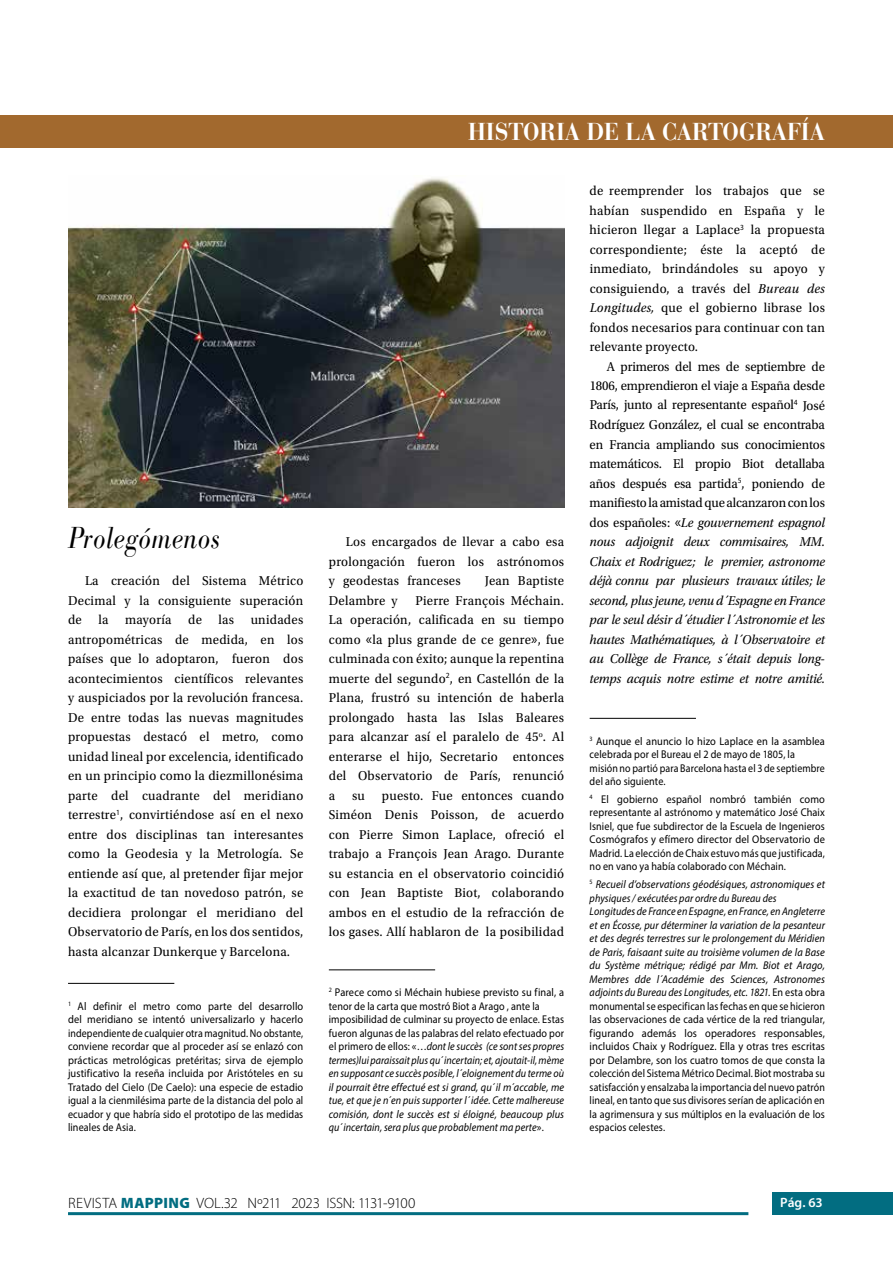
<style>
.page{position:relative;width:893px;height:1263px;background:#fff}
.page>*{position:absolute;margin:0;border:0;box-sizing:border-box;transform-origin:0 0}
.t1{font:30px "Bodoni BE Light Italic Os F";letter-spacing:.02em;color:#000;scale:.87 1}
.t2{font:700 24.3px "Bauer Bodoni Std";color:#fff;scale:.94 1}
.t3{font:300 15px "Myriad Pro";letter-spacing:-.015em;color:#000}
.t4{font:13.5px/19.5px "Utopia Std";letter-spacing:.02em;color:#000;text-align:justify;scale:.95 1}
.t5{font:italic 13.5px/19.5px "Utopia Std";letter-spacing:-.01em;color:#000;text-align:justify;scale:.95 1}
.t6{font:600 13.5px "Myriad Pro";color:#fff}
.t7{font:11.25px/13.5px "Myriad Pro";letter-spacing:.01em;color:#000;scale:.9 1}
.t8{font:11.25px/13.5px "Myriad Pro";letter-spacing:.01em;color:#000;text-align:justify;scale:.93 1}
.t9{font:italic 11.25px/13.5px "Myriad Pro";letter-spacing:.01em;color:#000;scale:.9 1}
.s1{font-family:"Myriad Pro";font-size:15px}
.s2{font-style:normal}
.s3{font-style:italic}
.s4{font-family:"Myriad Pro";font-style:normal;font-size:15px}
.s5{font-weight:900;color:#026d81}
</style>
<div class="page">
<div style="left:772px;top:1193px;width:121px;height:22px;background:#026d81"></div>
<hr style="left:68px;top:1212px;width:680px;height:3px;background:#026d81">
<hr style="left:68px;top:983px;width:106px;height:1px;background:#000">
<hr style="left:329px;top:969px;width:106px;height:1px;background:#000">
<hr style="left:590px;top:718px;width:106px;height:1px;background:#000">
<div style="left:0;top:115px;width:893px;height:33px;background:#a2692e"></div>
<img style="left:68px;top:177px;width:496px;height:330px">
<h1 class="t1" style="left:68px;top:520px;width:176px">Prolegómenos</h1>
<p class="t4" style="left:68px;top:571px;width:249px;text-indent:17px">La creación del Sistema Métrico Decimal y la consiguiente superación de la mayoría de las unidades antropométricas de medida, en los países que lo adoptaron, fueron dos acontecimientos científicos relevantes y auspiciados por la revolución francesa.<br>De entre todas las nuevas magnitudes propuestas destacó el metro, como unidad lineal por excelencia, identificado en un principio como la diezmillonésima parte del cuadrante del meridiano terrestre<sup>1</sup>, convirtiéndose así en el nexo entre dos disciplinas tan interesantes como la Geodesia y la Metrología. Se entiende así que, al pretender fijar mejor la exactitud de tan novedoso patrón, se decidiera prolongar el meridiano del Observatorio de París, en los dos sentidos, hasta alcanzar Dunkerque y Barcelona.</p>
<p class="t8" style="left:68px;top:999px;width:255px"><sup>1</sup> Al definir el metro como parte del desarrollo del meridiano se intentó universalizarlo y hacerlo independiente de cualquier otra magnitud. No obstante, conviene recordar que al proceder así se enlazó con prácticas metrológicas pretéritas; sirva de ejemplo justificativo la reseña incluida por Aristóteles en su Tratado del Cielo (De Caelo): una especie de estadio igual a la cienmilésima parte de la distancia del polo al ecuador y que habría sido el prototipo de las medidas lineales de Asia.</p>
<h2 class="t2" style="left:468px;top:117px;width:381px">HISTORIA DE LA CARTOGRAFÍA</h2>
<p class="t4" style="left:329px;top:532px;width:249px;text-indent:17px">Los encargados de llevar a cabo esa prolongación fueron los astrónomos y geodestas franceses</p>
<p class="t4" style="left:485px;top:571px;width:85px">Jean Baptiste</p>
<p class="t4" style="left:329px;top:591px;width:249px;text-indent:87px">Pierre François Méchain.<br>La operación, calificada en su tiempo como <span class="s1">«</span>la plus grande de ce genre<span class="s1">»</span>, fue culminada con éxito; aunque la repentina muerte del segundo<sup>2</sup>, en Castellón de la Plana, frustró su intención de haberla prolongado hasta las Islas Baleares para alcanzar así el paralelo de 45<sup>o</sup>. Al enterarse el hijo, Secretario entonces del Observatorio de París, renunció a</p>
<p class="t4" style="left:329px;top:591px;width:74px">Delambre y</p>
<p class="t4" style="left:329px;top:786px;width:249px;text-indent:53px">puesto. Fue entonces cuando Siméon Denis Poisson, de acuerdo con Pierre Simon Laplace, ofreció el trabajo a François Jean Arago. Durante su estancia en el observatorio coincidió con Jean Baptiste Biot, colaborando ambos en el estudio de la refracción de los gases. Allí hablaron de la posibilidad</p>
<p class="t4" style="left:352px;top:786px;width:15px">su</p>
<p class="t9" style="left:329px;top:985px;width:263px"><sup>2</sup> <span class="s2">Parece como si Méchain hubiese previsto su final, a tenor de la carta que mostró Biot a Arago , ante la imposibilidad de culminar su proyecto de enlace. Estas fueron algunas de las palabras del relato efectuado por el primero de ellos: «…</span>dont le succès (ce sont ses propres termes)lui paraissait plus qu´incertain; et, ajoutait-il, mème en supposant ce succès posible, l´eloignement du terme où il pourrait être effectué est si grand, qu´il m´accable, me tue, et que je n´en puis supporter l´idée. Cette malhereuse comisión, dont le succès est si éloigné, beaucoup plus qu´incertain, sera plus que probablement ma perte<span class="s2">».</span></p>
<p class="t4" style="left:590px;top:181px;width:249px">de reemprender los trabajos que se habían suspendido en España y le hicieron llegar a Laplace<sup>3</sup> la propuesta correspondiente; éste la aceptó de inmediato, brindándoles su apoyo y consiguiendo, a través del <span class="s3">Bureau des Longitudes,</span> que el gobierno librase los fondos necesarios para continuar con tan relevante proyecto.</p>
<p class="t5" style="left:590px;top:357px;width:249px;text-indent:17px"><span class="s2">A primeros del mes de septiembre de 1806, emprendieron el viaje a España desde París, junto al representante español</span><sup>4</sup> <span class="s2">José Rodríguez González, el cual se encontraba en Francia ampliando sus conocimientos matemáticos. El propio Biot detallaba años después esa partida</span><sup>5</sup><span class="s2">, poniendo de manifiesto la amistad que alcanzaron con los dos españoles:</span> <span class="s4">«</span>Le gouvernement espagnol nous adjoignit deux commisaires, MM.<br>Chaix et Rodriguez; le premier, astronome déjà connu par plusieurs travaux útiles; le second, plus jeune, venu d´Espagne en France par le seul désir d´étudier l´Astronomie et les hautes Mathématiques, à l´Observatoire et au Collège de France, s´était depuis long&shy;temps acquis notre estime et notre amitié.</p>
<p class="t8" style="left:590px;top:734px;width:255px;text-align:left"><sup>3</sup> Aunque el anuncio lo hizo Laplace en la asamblea celebrada por el Bureau el 2 de mayo de 1805, la misión no partió para Barcelona hasta el 3 de septiembre del año siguiente.</p>
<p class="t8" style="left:590px;top:792px;width:255px"><sup>4</sup> El gobierno español nombró también como representante al astrónomo y matemático José Chaix Isniel, que fue subdirector de la Escuela de Ingenieros Cosmógrafos y efímero director del Observatorio de Madrid. La elección de Chaix estuvo más que justificada, no en vano ya había colaborado con Méchain.</p>
<p class="t7" style="left:590px;top:877px;width:263px"><sup>5</sup> <span class="s3">Recueil d’observations géodésiques, astronomiques et physiques / exécutées par ordre du Bureau des Longitudes de France en Espagne, en France, en Angleterre et en Écosse, pur déterminer la variation de la pesanteur et des degrés terrestres sur le prolongement du Méridien de Paris, faisaant suite au troisième volumen de la Base du Système métrique; rédigé par Mm. Biot et Arago, Membres dde l´Académie des Sciences, Astronomes adjoints du Bureau des Longitudes, etc. 1821.</span> En esta obra monumental se especifican las fechas en que se hicieron las observaciones de cada vértice de la red triangular, figurando además los operadores responsables, incluidos Chaix y Rodríguez. Ella y otras tres escritas por Delambre, son los cuatro tomos de que consta la colección del Sistema Métrico Decimal. Biot mostraba su satisfacción y ensalzaba la importancia del nuevo patrón lineal, en tanto que sus divisores serían de aplicación en la agrimensura y sus múltiplos en la evaluación de los espacios celestes.</p>
<p class="t3" style="left:68px;top:1194px;width:349px">REVISTA <span class="s5">MAPPING</span> VOL.32 Nº211 2023 ISSN: 1131-9100</p>
<p class="t6" style="left:780px;top:1194px;width:44px">Pág. 63</p>
</div>
